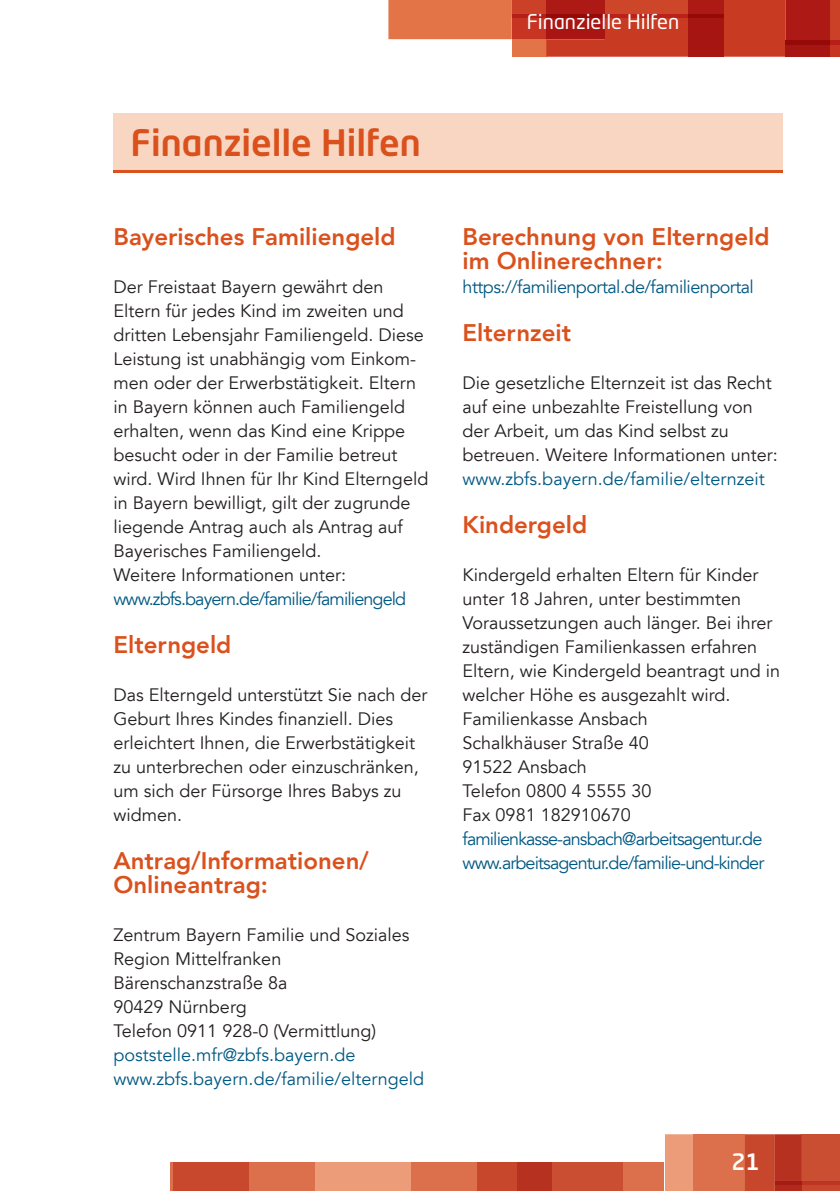
<style>
.page{position:relative;width:840px;height:1191px;background:#fff}
.page>*{position:absolute;margin:0;border:0;box-sizing:border-box;transform-origin:0 0}
.t1{font:500 36px "Neo Tech Std";color:#da511d}
.t2{font:800 24px/24px "Avenir LT";color:#da511d}
.t3{font:500 22.4px "Neo Tech Std";color:#fff}
.t4{font:20px "Neo Tech Std";color:#fff}
.t5{font:18px/24px "Avenir LT";color:#231f20}
.t6{font:18px/24px "Avenir LT";letter-spacing:-.05em;color:#005883}
.t7{font:18px/24px "Avenir LT";color:#005883}
.t8{font:18px "Avenir LT";letter-spacing:-.03em;color:#005883}
</style>
<div class="page">
<svg style="left:388px;top:0;width:451px;height:57px;background:#cd553e"></svg>
<div style="left:511px;top:17px;width:35px;height:22px;background:#c73421"></div>
<hr style="left:511px;top:14px;width:35px;height:3px;background:#b71e19">
<div style="left:546px;top:0;width:58px;height:14px;background:#ad1a15"></div>
<div style="left:546px;top:17px;width:58px;height:22px;background:#a81513"></div>
<hr style="left:546px;top:14px;width:58px;height:3px;background:#950909">
<div style="left:314px;top:1162px;width:96px;height:29px;background:#ec9c78"></div>
<div style="left:249px;top:1162px;width:65px;height:29px;background:#dc704c"></div>
<hr style="left:170px;top:1162px;width:3px;height:29px;background:#dc704c">
<div style="left:173px;top:1162px;width:76px;height:29px;background:#c7482c"></div>
<div style="left:410px;top:1162px;width:67px;height:29px;background:#dc704c"></div>
<div style="left:477px;top:1162px;width:39px;height:29px;background:#c7472c"></div>
<div style="left:622px;top:1162px;width:42px;height:29px;background:#dc704c"></div>
<div style="left:551px;top:1162px;width:71px;height:29px;background:#ca4f32"></div>
<div style="left:516px;top:1162px;width:35px;height:29px;background:#b6311f"></div>
<div style="left:665px;top:1134px;width:28px;height:57px;background:#ec9c78"></div>
<div style="left:693px;top:1134px;width:51px;height:57px;background:#dc704c"></div>
<div style="left:801px;top:1134px;width:38px;height:47px;background:#ca4f32"></div>
<svg style="left:744px;top:1134px;width:57px;height:57px;background:#c04028"></svg>
<div style="left:801px;top:1184px;width:38px;height:7px;background:#c7472c"></div>
<div style="left:774px;top:1184px;width:27px;height:7px;background:#b0291b"></div>
<hr style="left:801px;top:1181px;width:38px;height:3px;background:#bd3522">
<hr style="left:774px;top:1181px;width:27px;height:3px;background:#a51b14">
<div style="left:113px;top:113px;width:669px;height:57px;background:#f8d6c1"></div>
<hr style="left:113px;top:170px;width:669px;height:3px;background:#da511d">
<p class="t4" style="left:526px;top:10px;width:154px">Finanzielle Hilfen</p>
<h1 class="t1" style="left:130px;top:120px;width:292px">Finanzielle Hilfen</h1>
<h2 class="t2" style="left:113px;top:225px;width:283px">Bayerisches Familiengeld</h2>
<p class="t5" style="left:113px;top:275px;width:316px">Der Freistaat Bayern gewährt den Eltern für jedes Kind im zweiten und dritten Lebensjahr Familiengeld. Diese Leistung ist unabhängig vom Einkom&shy;men oder der Erwerbstätigkeit. Eltern in Bayern können auch Familiengeld erhalten, wenn das Kind eine Krippe besucht oder in der Familie betreut wird. Wird Ihnen für Ihr Kind Elterngeld in Bayern bewilligt, gilt der zugrunde liegende Antrag auch als Antrag auf Bayerisches Familiengeld.<br>Weitere Informationen unter:</p>
<p class="t6" style="left:113px;top:587px;width:294px">www.zbfs.bayern.de/familie/familiengeld</p>
<h2 class="t2" style="left:113px;top:633px;width:119px">Elterngeld</h2>
<p class="t5" style="left:113px;top:683px;width:315px">Das Elterngeld unterstützt Sie nach der Geburt Ihres Kindes finanziell. Dies erleichtert Ihnen, die Erwerbstätigkeit zu unterbrechen oder einzuschränken, um sich der Fürsorge Ihres Babys zu widmen.</p>
<h2 class="t2" style="left:113px;top:849px;width:257px">Antrag/Informationen/<br>Onlineantrag:</h2>
<p class="t5" style="left:113px;top:923px;width:297px">Zentrum Bayern Familie und Soziales<br>Region Mittelfranken<br>Bärenschanzstraße 8a<br>90429 Nürnberg<br>Telefon 0911 928-0 (Vermittlung)</p>
<p class="t7" style="left:113px;top:1043px;width:312px">poststelle.mfr@zbfs.bayern.de www.zbfs.bayern.de/familie/elterngeld</p>
<h2 class="t2" style="left:462px;top:225px;width:308px">Berechnung von Elterngeld im Onlinerechner:</h2>
<p class="t8" style="left:462px;top:276px;width:293px">https://familienportal.de/familienportal</p>
<h2 class="t2" style="left:462px;top:321px;width:110px">Elternzeit</h2>
<p class="t5" style="left:462px;top:371px;width:317px">Die gesetzliche Elternzeit ist das Recht auf eine unbezahlte Freistellung von der Arbeit, um das Kind selbst zu betreuen. Weitere Informationen unter:</p>
<p class="t7" style="left:462px;top:467px;width:303px">www.zbfs.bayern.de/familie/elternzeit</p>
<h2 class="t2" style="left:462px;top:513px;width:126px">Kindergeld</h2>
<p class="t5" style="left:462px;top:563px;width:319px">Kindergeld erhalten Eltern für Kinder unter 18 Jahren, unter bestimmten<br>Voraussetzungen auch länger. Bei ihrer zuständigen Familienkassen erfahren<br>Eltern, wie Kindergeld beantragt und in welcher Höhe es ausgezahlt wird.<br>Familienkasse Ansbach<br>Schalkhäuser Straße 40<br>91522 Ansbach<br>Telefon 0800 4 5555 30<br>Fax 0981 182910670</p>
<p class="t6" style="left:462px;top:827px;width:303px">familienkasse-ansbach@arbeitsagentur.de www.arbeitsagentur.de/familie-und-kinder</p>
<p class="t3" style="left:731px;top:1147px;width:30px">21</p>
</div>
